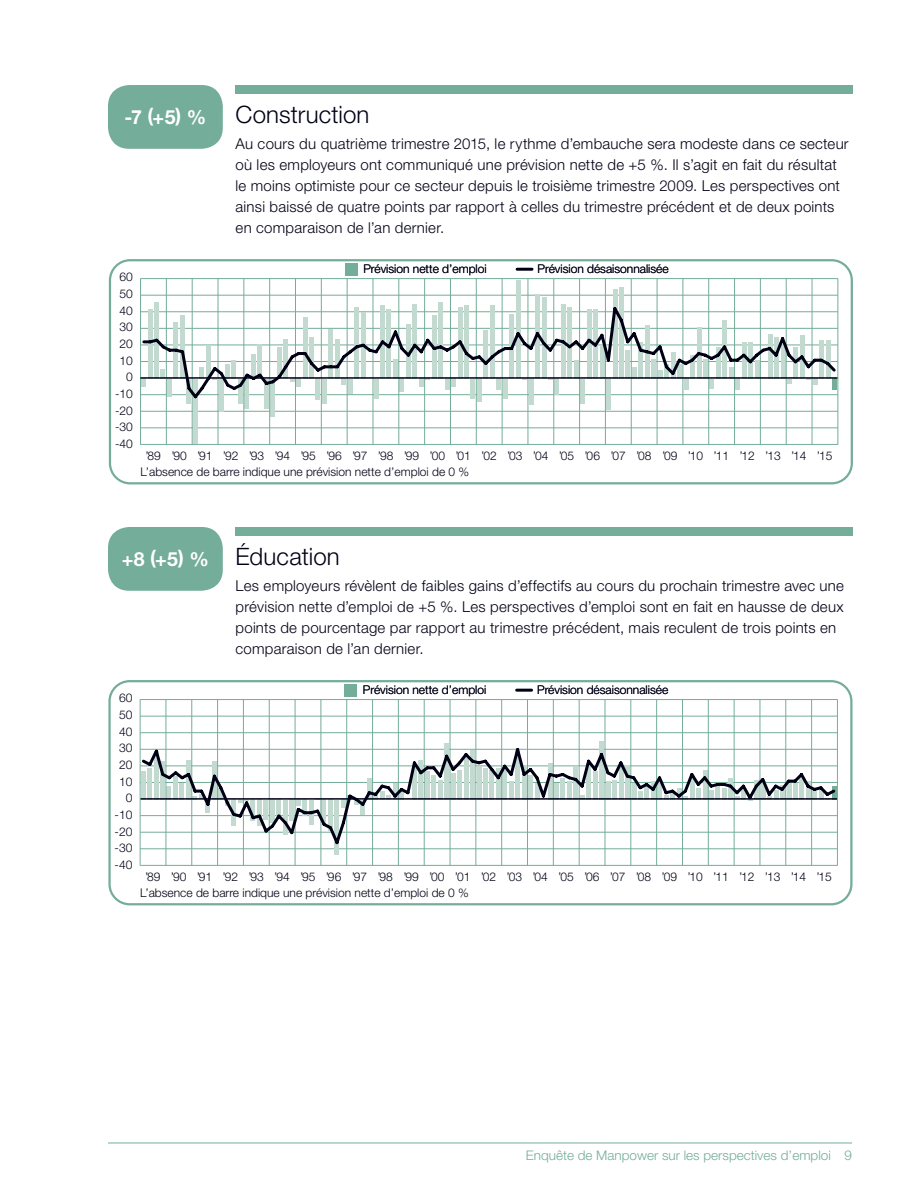
<style>
.page{position:relative;width:918px;height:1188px;background:#fff}
.page>*{position:absolute;margin:0;border:0;box-sizing:border-box;transform-origin:0 0}
.Sub_Headings{font:300 24px "Helvetica Neue LT Std";letter-spacing:.005em;color:#000015}
.t1{font:700 19.5px "Helvetica Neue LT Std";color:#fff}
.TEXT{font:300 15px/21px "Helvetica Neue LT Std";letter-spacing:.015em;color:#000015}
.t2{font:300 13.2px "Helvetica Neue LT Std";color:#74ad99}
.t3{font:300 12px "Helvetica Neue LT Std";color:#000015}
.s1{font-size:13.5px}
</style>
<div class="page">
<hr style="left:108px;top:1143px;width:744px;height:1px;background:#74ad99">
<svg style="left:109px;top:259px;width:744px;height:225px"></svg>
<svg style="left:108px;top:680px;width:745px;height:225px"></svg>
<div style="left:236px;top:85px;width:617px;height:9px;background:#74ad99"></div>
<div style="left:236px;top:527px;width:617px;height:8px;background:#74ad99"></div>
<div style="left:108px;top:85px;width:115px;height:64px;background:#74ad99;border-radius:21px"></div>
<div style="left:108px;top:527px;width:115px;height:64px;background:#74ad99;border-radius:21px"></div>
<p class="t1" style="left:124px;top:105px;width:83px">-7 (+5) %</p>
<p class="t3" style="left:119px;top:270px;width:15px">60</p>
<p class="t3" style="left:119px;top:286px;width:15px">50</p>
<p class="t3" style="left:119px;top:303px;width:15px">40</p>
<p class="t3" style="left:119px;top:320px;width:15px">30</p>
<p class="t3" style="left:119px;top:336px;width:15px">20</p>
<p class="t3" style="left:119px;top:353px;width:15px">10</p>
<p class="t3" style="left:126px;top:370px;width:8px">0</p>
<p class="t3" style="left:115px;top:386px;width:19px">-10</p>
<p class="t3" style="left:115px;top:403px;width:19px">-20</p>
<p class="t3" style="left:115px;top:420px;width:19px">-30</p>
<p class="t3" style="left:115px;top:436px;width:19px">-40</p>
<p class="Sub_Headings" style="left:236px;top:100px;width:135px">Construction</p>
<p class="TEXT" style="left:236px;top:133px;width:615px">Au cours du quatrième trimestre 2015, le rythme d’embauche sera modeste dans ce secteur où les employeurs ont communiqué une prévision nette de +5 %. Il s’agit en fait du résultat le moins optimiste pour ce secteur depuis le troisième trimestre 2009. Les perspectives ont ainsi baissé de quatre points par rapport à celles du trimestre précédent et de deux points en comparaison de l’an dernier.</p>
<p class="t3" style="left:363px;top:262px;width:125px">Prévision nette d’emploi</p>
<p class="t3" style="left:538px;top:262px;width:133px">Prévision désaisonnalisée</p>
<p class="t3" style="left:146px;top:448px;width:688px">’89 ’90 ’91 ’92 ’93 ’94 ’95 ’96 ’97 ’98 ’99 ’00 ’01 ’02 ’03 ’04 ’05 ’06 ’07 ’08 ’09 ’10 ’11 ’12 ’13 ’14 ’15</p>
<p class="t3" style="left:141px;top:464px;width:330px">L’absence de barre indique une prévision nette d’emploi de 0 %</p>
<p class="t1" style="left:122px;top:547px;width:89px">+8 (+5) %</p>
<p class="t3" style="left:119px;top:691px;width:15px">60</p>
<p class="t3" style="left:119px;top:707px;width:15px">50</p>
<p class="t3" style="left:119px;top:724px;width:15px">40</p>
<p class="t3" style="left:119px;top:741px;width:15px">30</p>
<p class="t3" style="left:119px;top:757px;width:15px">20</p>
<p class="t3" style="left:119px;top:774px;width:15px">10</p>
<p class="t3" style="left:126px;top:791px;width:8px">0</p>
<p class="t3" style="left:115px;top:807px;width:19px">-10</p>
<p class="t3" style="left:115px;top:824px;width:19px">-20</p>
<p class="t3" style="left:115px;top:841px;width:19px">-30</p>
<p class="t3" style="left:115px;top:857px;width:19px">-40</p>
<p class="Sub_Headings" style="left:236px;top:542px;width:106px">Éducation</p>
<p class="TEXT" style="left:236px;top:574px;width:610px">Les employeurs révèlent de faibles gains d’effectifs au cours du prochain trimestre avec une prévision nette d’emploi de +5 %. Les perspectives d’emploi sont en fait en hausse de deux points de pourcentage par rapport au trimestre précédent, mais reculent de trois points en comparaison de l’an dernier.</p>
<p class="t3" style="left:363px;top:683px;width:125px">Prévision nette d’emploi</p>
<p class="t3" style="left:537px;top:683px;width:133px">Prévision désaisonnalisée</p>
<p class="t3" style="left:145px;top:869px;width:688px">’89 ’90 ’91 ’92 ’93 ’94 ’95 ’96 ’97 ’98 ’99 ’00 ’01 ’02 ’03 ’04 ’05 ’06 ’07 ’08 ’09 ’10 ’11 ’12 ’13 ’14 ’15</p>
<p class="t3" style="left:140px;top:885px;width:330px">L’absence de barre indique une prévision nette d’emploi de 0 %</p>
<p class="t2" style="left:526px;top:1148px;width:328px">Enquête de Manpower sur les perspectives d’emploi <span class="s1">9</span></p>
</div>
